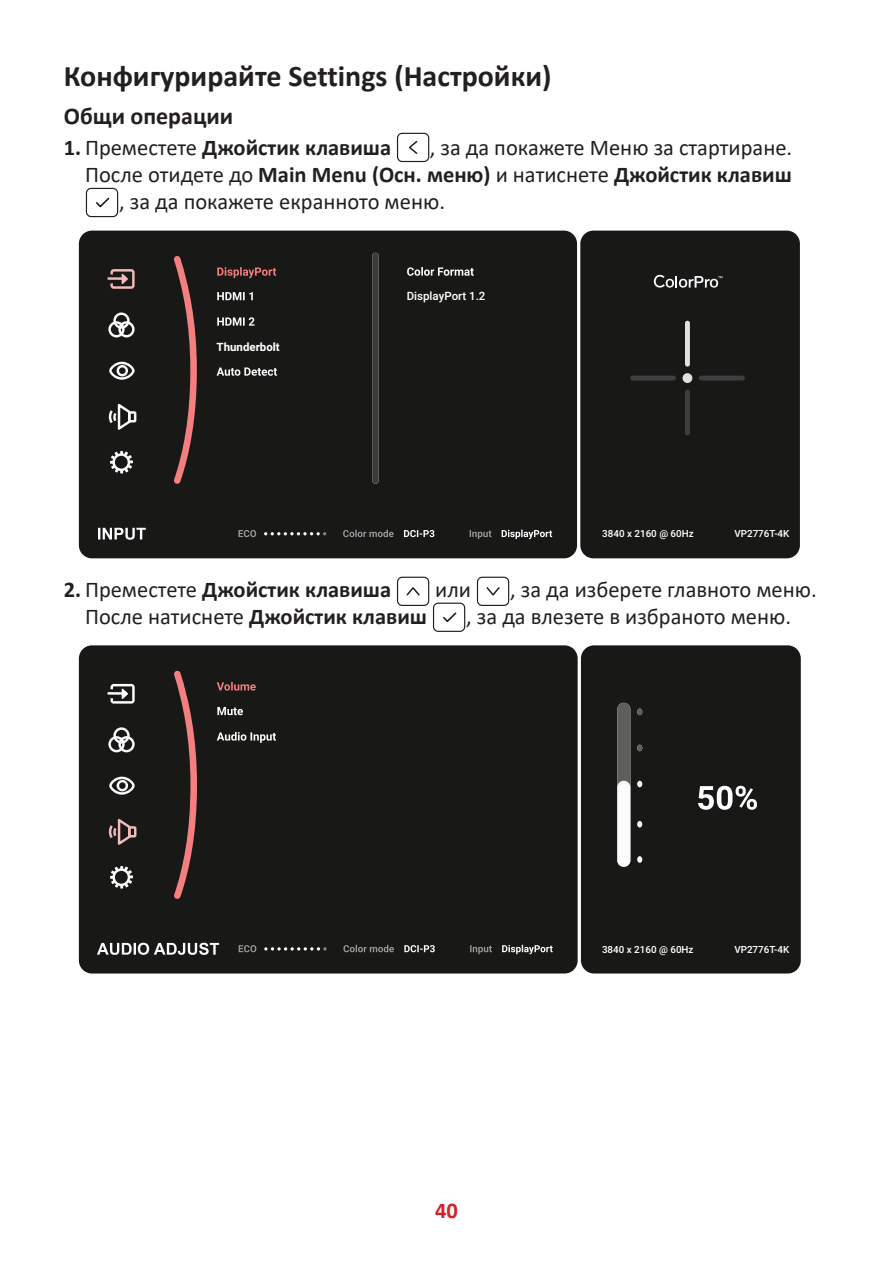
<style>
.page{position:relative;width:893px;height:1263px;background:#fff}
.page>*{position:absolute;margin:0;border:0;box-sizing:border-box;transform-origin:0 0}
.t1{font:700 30px "Calibri";color:#231f20}
.t2{font:700 24px "Calibri";color:#231f20}
.t3{font:22.5px "Calibri";color:#231f20}
.t4{font:700 22.5px "Calibri";color:#231f20}
.t5{font:700 22.5px "Calibri";color:#d1232a}
.t6{font:500 11.4px "Heebo";color:#fff}
.t7{font:700 11.4px "Heebo";color:#fff}
.t8{font:500 9.9px "Heebo";color:#fff}
.s1{font-weight:400}
.s2{font-weight:700}
</style>
<div class="page">
<div style="left:397px;top:133px;width:32px;height:29px;border:1px solid #211e1e;border-radius:5px"></div>
<svg style="left:408px;top:140px;width:10px;height:14px"></svg>
<div style="left:86px;top:188px;width:32px;height:29px;border:1px solid #211e1e;border-radius:5px"></div>
<svg style="left:96px;top:197px;width:14px;height:11px"></svg>
<div style="left:79px;top:231px;width:498px;height:327px;background:#181817"></div>
<div style="left:580px;top:231px;width:220px;height:327px;background:#181817;border-radius:13px"></div>
<svg style="left:98px;top:528px;width:48px;height:12px"></svg>
<svg style="left:217px;top:267px;width:59px;height:11px"></svg>
<svg style="left:217px;top:292px;width:36px;height:8px"></svg>
<svg style="left:217px;top:317px;width:37px;height:9px"></svg>
<svg style="left:217px;top:367px;width:60px;height:9px"></svg>
<svg style="left:470px;top:530px;width:21px;height:9px"></svg>
<svg style="left:502px;top:530px;width:50px;height:9px"></svg>
<svg style="left:404px;top:530px;width:30px;height:7px"></svg>
<svg style="left:343px;top:530px;width:51px;height:7px"></svg>
<svg style="left:238px;top:530px;width:18px;height:7px"></svg>
<svg style="left:264px;top:532px;width:62px;height:3px"></svg>
<svg style="left:372px;top:253px;width:7px;height:231px;background:#444443"></svg>
<svg style="left:174px;top:256px;width:23px;height:228px;background:#563535"></svg>
<svg style="left:407px;top:267px;width:67px;height:9px"></svg>
<hr style="left:108px;top:277px;width:14px;height:3px;background:#f2bbbb">
<svg style="left:110px;top:269px;width:25px;height:20px"></svg>
<svg style="left:108px;top:312px;width:27px;height:25px"></svg>
<svg style="left:107px;top:404px;width:29px;height:26px"></svg>
<svg style="left:110px;top:451px;width:23px;height:22px"></svg>
<svg style="left:109px;top:362px;width:26px;height:18px"></svg>
<svg style="left:654px;top:275px;width:68px;height:13px"></svg>
<div style="left:682px;top:373px;width:10px;height:10px;background:#e0e1e0;border-radius:50%"></div>
<svg style="left:685px;top:321px;width:5px;height:46px"></svg>
<svg style="left:685px;top:390px;width:5px;height:45px"></svg>
<svg style="left:699px;top:376px;width:46px;height:5px"></svg>
<svg style="left:630px;top:376px;width:46px;height:5px"></svg>
<div style="left:397px;top:577px;width:32px;height:29px;border:1px solid #211e1e;border-radius:5px"></div>
<svg style="left:406px;top:587px;width:14px;height:9px"></svg>
<div style="left:477px;top:577px;width:32px;height:29px;border:1px solid #211e1e;border-radius:5px"></div>
<svg style="left:486px;top:587px;width:14px;height:9px"></svg>
<div style="left:433px;top:603px;width:32px;height:29px;border:1px solid #211e1e;border-radius:5px"></div>
<svg style="left:443px;top:612px;width:14px;height:10px"></svg>
<div style="left:79px;top:645px;width:499px;height:328px;background:#181817;border-radius:13px"></div>
<div style="left:581px;top:645px;width:220px;height:328px;background:#181817"></div>
<svg style="left:97px;top:943px;width:122px;height:12px"></svg>
<svg style="left:217px;top:682px;width:39px;height:9px"></svg>
<svg style="left:217px;top:707px;width:26px;height:8px"></svg>
<svg style="left:217px;top:732px;width:59px;height:11px"></svg>
<svg style="left:470px;top:945px;width:22px;height:9px"></svg>
<svg style="left:502px;top:945px;width:51px;height:9px"></svg>
<svg style="left:404px;top:945px;width:31px;height:7px"></svg>
<svg style="left:343px;top:945px;width:51px;height:7px"></svg>
<svg style="left:239px;top:945px;width:17px;height:7px"></svg>
<svg style="left:264px;top:947px;width:63px;height:3px"></svg>
<svg style="left:174px;top:670px;width:23px;height:229px"></svg>
<hr style="left:108px;top:692px;width:14px;height:3px;background:#fff">
<svg style="left:110px;top:684px;width:25px;height:20px"></svg>
<svg style="left:108px;top:727px;width:27px;height:25px"></svg>
<svg style="left:108px;top:819px;width:28px;height:26px"></svg>
<svg style="left:110px;top:866px;width:23px;height:22px"></svg>
<svg style="left:109px;top:777px;width:26px;height:18px"></svg>
<svg style="left:698px;top:786px;width:59px;height:24px"></svg>
<svg style="left:617px;top:703px;width:13px;height:164px"></svg>
<svg style="left:637px;top:708px;width:5px;height:7px"></svg>
<svg style="left:637px;top:745px;width:5px;height:6px"></svg>
<svg style="left:637px;top:781px;width:5px;height:6px"></svg>
<svg style="left:637px;top:821px;width:5px;height:6px"></svg>
<svg style="left:637px;top:856px;width:5px;height:7px"></svg>
<h1 class="t1" style="left:64px;top:55px;width:489px">Конфигурирайте Settings (Настройки)</h1>
<p class="t2" style="left:64px;top:99px;width:171px">Общи операции</p>
<p class="t4" style="left:64px;top:132px;width:329px">1. <span class="s1">Преместете</span> Джойстик клавиша</p>
<p class="t3" style="left:430px;top:132px;width:364px">, за да покажете Меню за стартиране.</p>
<p class="t4" style="left:85px;top:159px;width:708px"><span class="s1">После отидете до</span> Main Menu (Осн. меню) <span class="s1">и натиснете</span> Джойстик клавиш</p>
<p class="t3" style="left:119px;top:186px;width:327px">, за да покажете екранното меню.</p>
<p class="t7" style="left:217px;top:339px;width:65px">Thunderbolt</p>
<p class="t6" style="left:407px;top:288px;width:80px">DisplayPort 1.2</p>
<p class="t8" style="left:602px;top:527px;width:93px">3840 x 2160 @ 60Hz</p>
<p class="t8" style="left:734px;top:527px;width:57px">VP2776T-4K</p>
<p class="t4" style="left:64px;top:573px;width:329px">2. <span class="s1">Преместете</span> Джойстик клавиша</p>
<p class="t3" style="left:435px;top:574px;width:37px">или</p>
<p class="t3" style="left:510px;top:574px;width:308px">, за да изберете главното меню.</p>
<p class="t3" style="left:85px;top:601px;width:344px">После натиснете <span class="s2">Джойстик клавиш</span></p>
<p class="t3" style="left:466px;top:601px;width:326px">, за да влезете в избраното меню.</p>
<p class="t5" style="left:435px;top:1194px;width:24px">40</p>
<p class="t8" style="left:602px;top:943px;width:93px">3840 x 2160 @ 60Hz</p>
<p class="t8" style="left:734px;top:943px;width:57px">VP2776T-4K</p>
</div>
